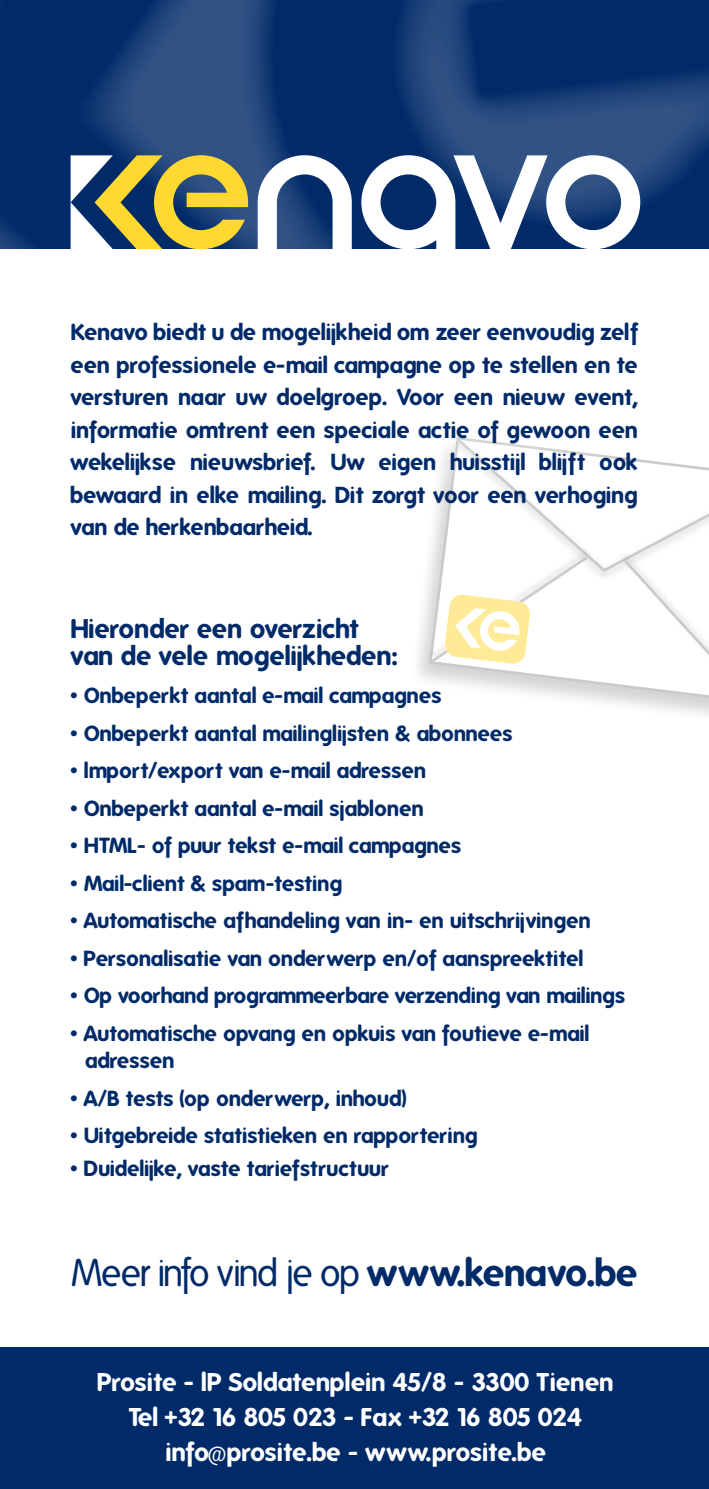
<style>
.page{position:relative;width:709px;height:1489px;background:#fff}
.page>*{position:absolute;margin:0;border:0;box-sizing:border-box;transform-origin:0 0}
.t1{font:37.5px "Folks";letter-spacing:-.045em;color:#002a68}
.t2{font:700 26.25px/27.5px "Folks";color:#002a68}
.t3{font:700 25px/35px "Folks";color:#fff;text-align:center}
.t4{font:700 22.5px/32.5px "Folks";color:#002a68;text-align:justify}
.t5{font:700 21.25px/27.5px "Folks";color:#002a68}
.s1{font-weight:700}
</style>
<div class="page">
<div style="left:407px;top:435px;width:302px;height:292px;background:#000;opacity:.35"></div>
<svg style="left:429px;top:564px;width:280px;height:138px"></svg>
<svg style="left:0;top:0;width:709px;height:564px"></svg>
<div style="left:0;top:1346px;width:709px;height:142px;background:#002a68"></div>
<svg style="left:258px;top:155px;width:94px;height:94px"></svg>
<svg style="left:361px;top:155px;width:279px;height:94px"></svg>
<svg style="left:71px;top:155px;width:177px;height:94px;background:#949465"></svg>
<p class="t4" style="left:71px;top:316px;width:568px">Kenavo biedt u de mogelijkheid om zeer eenvoudig zelf een professionele e-mail campagne op te stellen en te versturen naar uw doelgroep. Voor een nieuw event, informatie omtrent een speciale actie of gewoon een wekelijkse nieuwsbrief. Uw eigen huisstijl blijft ook bewaard in elke mailing. Dit zorgt voor een verhoging van de herkenbaarheid.</p>
<p class="t2" style="left:71px;top:615px;width:328px">Hieronder een overzicht van de vele mogelijkheden:</p>
<p class="t5" style="left:71px;top:681px;width:372px">• Onbeperkt aantal e-mail campagnes</p>
<p class="t5" style="left:71px;top:719px;width:443px">• Onbeperkt aantal mailinglijsten &amp; abonnees</p>
<p class="t5" style="left:71px;top:756px;width:357px">• lmport/export van e-mail adressen</p>
<p class="t5" style="left:71px;top:794px;width:354px">• Onbeperkt aantal e-mail sjablonen</p>
<p class="t5" style="left:71px;top:831px;width:392px">• HTML- of puur tekst e-mail campagnes</p>
<p class="t5" style="left:71px;top:869px;width:273px">• Mail-client &amp; spam-testing</p>
<p class="t5" style="left:71px;top:906px;width:522px">• Automatische afhandeling van in- en uitschrijvingen</p>
<p class="t5" style="left:71px;top:944px;width:514px">• Personalisatie van onderwerp en/of aanspreektitel</p>
<p class="t5" style="left:71px;top:981px;width:556px">• Op voorhand programmeerbare verzending van mailings</p>
<p class="t5" style="left:85px;top:1019px;width:505px;text-indent:-14px">• Automatische opvang en opkuis van foutieve e-mail adressen</p>
<p class="t5" style="left:71px;top:1084px;width:337px">• A/B tests (op onderwerp, inhoud)</p>
<p class="t5" style="left:71px;top:1121px;width:408px">• Uitgebreide statistieken en rapportering</p>
<p class="t5" style="left:71px;top:1154px;width:320px">• Duidelijke, vaste tariefstructuur</p>
<h1 class="t1" style="left:71px;top:1251px;width:568px">Meer info vind je op <span class="s1">www.kenavo.be</span></h1>
<p class="t3" style="left:98px;top:1364px;width:517px">Prosite - lP Soldatenplein 45/8 - 3300 Tienen<br>Tel +32 16 805 023 - Fax +32 16 805 024 info@prosite.be - www.prosite.be</p>
</div>
